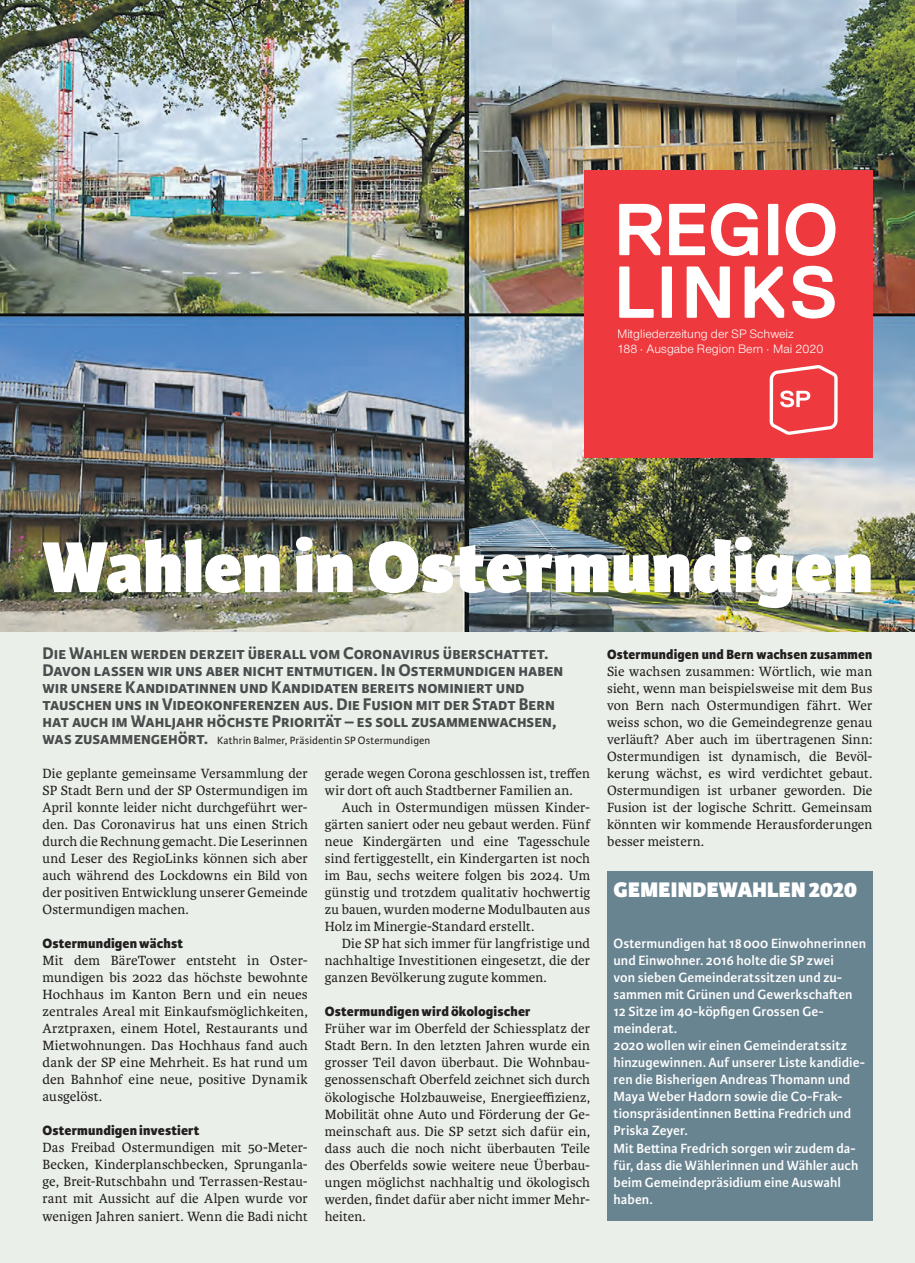
<style>
.page{position:relative;width:915px;height:1263px;background:#fff}
.page>*{position:absolute;margin:0;border:0;box-sizing:border-box;transform-origin:0 0}
.t1{font:800 76.8px "Karmina Sans";color:#fff}
.t2{font:800 22.5px "Karmina Sans";letter-spacing:.01em;color:#fff}
.t3{font:700 18px/17px "Karmina Sans";color:#4b4c4d}
.t4{font:14.25px/17px "Karmina";letter-spacing:.01em;color:#231f20;text-align:justify}
.t5{font:600 14.25px/17px "Karmina Sans";letter-spacing:.005em;color:#fff}
.t6{font:800 14.25px "Karmina Sans";letter-spacing:.015em;color:#231f20}
.t7{font:12.6px/15.1px "Nimbus San Nov";color:#fff}
.t8{font:11.25px "Karmina Sans";letter-spacing:.015em;color:#231f20}
.s1{font-weight:700;font-size:18px;color:#4b4c4d}
</style>
<div class="page">
<div style="left:0;top:0;width:914px;height:1263px;background:#eaf0e9"></div>
<img style="left:0;top:0;width:914px;height:631px">
<div style="left:584px;top:170px;width:288px;height:288px;background:#ee3a3e"></div>
<svg style="left:769px;top:365px;width:68px;height:70px"></svg>
<svg style="left:619px;top:204px;width:42px;height:51px"></svg>
<svg style="left:669px;top:204px;width:35px;height:51px"></svg>
<svg style="left:710px;top:203px;width:47px;height:53px"></svg>
<svg style="left:768px;top:204px;width:10px;height:51px"></svg>
<svg style="left:785px;top:203px;width:50px;height:53px"></svg>
<svg style="left:619px;top:266px;width:34px;height:52px"></svg>
<svg style="left:661px;top:266px;width:10px;height:52px"></svg>
<svg style="left:686px;top:266px;width:43px;height:52px"></svg>
<svg style="left:744px;top:266px;width:39px;height:52px"></svg>
<svg style="left:792px;top:266px;width:42px;height:52px"></svg>
<div style="left:607px;top:871px;width:265px;height:349px;background:#698491"></div>
<p class="t7" style="left:617px;top:326px;width:208px">Mitgliederzeitung der SP Schweiz<br>188 · Ausgabe Region Bern · Mai 2020</p>
<h1 class="t1" style="left:43px;top:521px;width:831px">Wahlen in Ostermundigen</h1>
<p class="t3" style="left:43px;top:645px;width:522px">Die Wahlen werden derzeit überall vom Coronavirus überschattet.<br>Davon lassen wir uns aber nicht entmutigen. In Ostermundigen haben wir unsere Kandidatinnen und Kandidaten bereits nominiert und tauschen uns in Videokonferenzen aus. Die Fusion mit der Stadt Bern hat auch im Wahljahr höchste Priorität – es soll zusammenwachsen,</p>
<p class="t8" style="left:43px;top:734px;width:389px"><span class="s1">was zusammengehört.</span> Kathrin Balmer, Präsidentin SP Ostermundigen</p>
<p class="t4" style="left:43px;top:765px;width:267px">Die geplante gemeinsame Versammlung der SP Stadt Bern und der SP Ostermundigen im April konnte leider nicht durchgeführt wer&shy;den. Das Coronavirus hat uns einen Strich durch die Rechnung gemacht. Die Leserinnen und Leser des RegioLinks können sich aber auch während des Lockdowns ein Bild von der positiven Entwicklung unserer Gemeinde Ostermundigen machen.</p>
<p class="t6" style="left:43px;top:935px;width:142px">Ostermundigen wächst</p>
<p class="t4" style="left:43px;top:952px;width:267px">Mit dem BäreTower entsteht in Oster&shy;mundigen bis 2022 das höchste bewohnte Hochhaus im Kanton Bern und ein neues zentrales Areal mit Einkaufsmöglichkeiten, Arztpraxen, einem Hotel, Restaurants und Mietwohnungen. Das Hochhaus fand auch dank der SP eine Mehrheit. Es hat rund um den Bahnhof eine neue, positive Dynamik ausgelöst.</p>
<p class="t6" style="left:43px;top:1122px;width:158px">Ostermundigen investiert</p>
<p class="t4" style="left:43px;top:1139px;width:267px">Das Freibad Ostermundigen mit 50-Meter-Becken, Kinderplanschbecken, Sprunganla&shy;ge, Breit-Rutschbahn und Terrassen-Restau&shy;rant mit Aussicht auf die Alpen wurde vor wenigen Jahren saniert. Wenn die Badi nicht</p>
<p class="t4" style="left:325px;top:765px;width:267px">gerade wegen Corona geschlossen ist, treffen wir dort oft auch Stadtberner Familien an.</p>
<p class="t4" style="left:325px;top:799px;width:267px;text-indent:17px">Auch in Ostermundigen müssen Kinder&shy;gärten saniert oder neu gebaut werden. Fünf neue Kindergärten und eine Tagesschule sind fertiggestellt, ein Kindergarten ist noch im Bau, sechs weitere folgen bis 2024. Um günstig und trotzdem qualitativ hochwertig zu bauen, wurden moderne Modulbauten aus Holz im Minergie-Standard erstellt.</p>
<p class="t4" style="left:325px;top:935px;width:267px;text-indent:17px">Die SP hat sich immer für langfristige und nachhaltige Investitionen eingesetzt, die der ganzen Bevölkerung zugute kommen.</p>
<p class="t6" style="left:325px;top:1003px;width:207px">Ostermundigen wird ökologischer</p>
<p class="t4" style="left:325px;top:1020px;width:267px">Früher war im Oberfeld der Schiessplatz der Stadt Bern. In den letzten Jahren wurde ein grosser Teil davon überbaut. Die Wohnbau&shy;genossenschaft Oberfeld zeichnet sich durch ökologische Holzbauweise, Energieeffizienz, Mobilität ohne Auto und Förderung der Ge&shy;meinschaft aus. Die SP setzt sich dafür ein, dass auch die noch nicht überbauten Teile des Oberfelds sowie weitere neue Überbau&shy;ungen möglichst nachhaltig und ökologisch werden, findet dafür aber nicht immer Mehr&shy;heiten.</p>
<p class="t6" style="left:607px;top:646px;width:267px">Ostermundigen und Bern wachsen zusammen</p>
<p class="t4" style="left:607px;top:663px;width:267px">Sie wachsen zusammen: Wörtlich, wie man sieht, wenn man beispielsweise mit dem Bus von Bern nach Ostermundigen fährt. Wer weiss schon, wo die Gemeindegrenze genau verläuft? Aber auch im übertragenen Sinn:<br>Ostermundigen ist dynamisch, die Bevöl&shy;kerung wächst, es wird verdichtet gebaut.<br>Ostermundigen ist urbaner geworden. Die Fusion ist der logische Schritt. Gemeinsam könnten wir kommende Herausforderungen besser meistern.</p>
<h2 class="t2" style="left:613px;top:876px;width:245px">GEMEINDEWAHLEN 2020</h2>
<p class="t5" style="left:613px;top:935px;width:254px">Ostermundigen hat 18000 Einwohnerinnen und Einwohner. 2016 holte die SP zwei<br>von sieben Gemeinderatssitzen und zu&shy;sammen mit Grünen und Gewerkschaften 12 Sitze im 40-köpfigen Grossen Ge&shy;meinderat.<br>2020 wollen wir einen Gemeinderatssitz hinzugewinnen. Auf unserer Liste kandidie&shy;ren die Bisherigen Andreas Thomann und Maya Weber Hadorn sowie die Co-Frak&shy;tionspräsidentinnen Bettina Fredrich und Priska Zeyer.<br>Mit Bettina Fredrich sorgen wir zudem da&shy;für, dass die Wählerinnen und Wähler auch beim Gemeindepräsidium eine Auswahl haben.</p>
</div>
